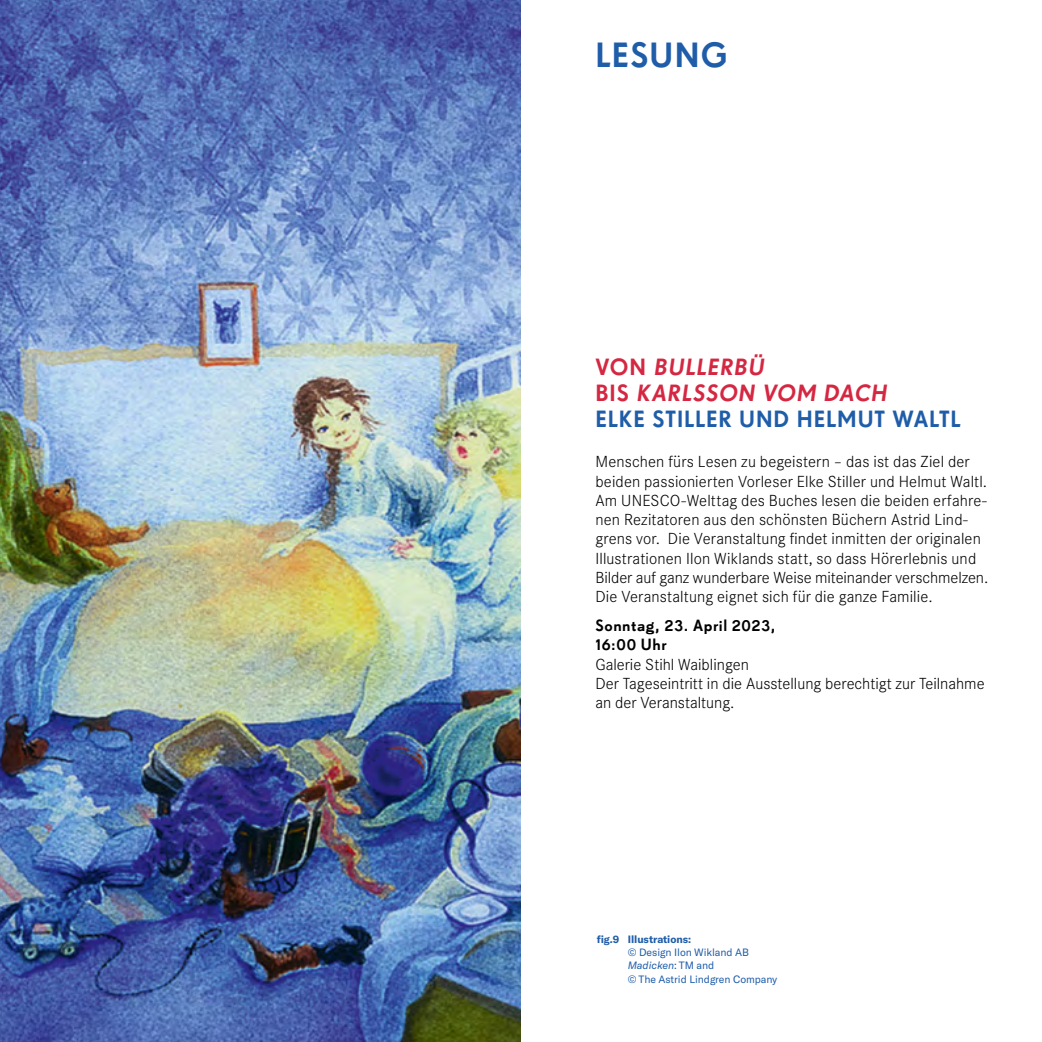
<style>
.page{position:relative;width:1042px;height:1042px;background:#fff}
.page>*{position:absolute;margin:0;border:0;box-sizing:border-box;transform-origin:0 0}
.t1{font:33.95px "Super Grotesk B Med LF";letter-spacing:.04em;color:#1f5da9}
.t2{font:22.75px/26.2px "Super Grotesk B Med LF";color:#d52742}
.t3{font:22.75px "Super Grotesk B Med LF";letter-spacing:.04em;color:#1f5da9}
.t4{font:300 15.75px/19.2px "Corporate SBQ";letter-spacing:.01em;color:#000}
.t5{font:15.75px/19.2px "Super Grotesk B Med LF";letter-spacing:.035em;color:#000}
.t6{font:10.5px/13.1px "GT America";letter-spacing:-.005em;color:#1f5da9}
.t7{font:700 10.5px "GT America";letter-spacing:-.005em;color:#1f5da9}
.s1{font-style:italic}
</style>
<div class="page">
<img style="left:0;top:0;width:521px;height:1042px">
<h1 class="t1" style="left:595px;top:35px;width:134px">LESUNG</h1>
<h2 class="t2" style="left:595px;top:353px;width:296px">VO N BULLERBÜ<br>B I S KARLSSON VOM DACH</h2>
<h2 class="t3" style="left:595px;top:405px;width:367px">ELKE STILLER UND HELMUT WALTL</h2>
<p class="t4" style="left:595px;top:452px;width:394px">Menschen fürs Lesen zu begeistern – das ist das Ziel der beiden passionierten Vorleser Elke Stiller und Helmut Waltl.<br>Am UNESCO-Welttag des Buches lesen die beiden erfahre&shy;nen Rezitatoren aus den schönsten Büchern Astrid Lind&shy;grens vor. Die Veranstaltung findet inmitten der originalen Illustrationen Ilon Wiklands statt, so dass Hörerlebnis und Bilder auf ganz wunderbare Weise miteinander verschmelzen.<br>Die Veranstaltung eignet sich für die ganze Familie.</p>
<p class="t5" style="left:595px;top:616px;width:181px">Sonntag, 23. April 2023,<br>16:00 Uhr</p>
<p class="t4" style="left:595px;top:654px;width:391px">Galerie Stihl Waiblingen<br>Der Tageseintritt in die Ausstellung berechtigt zur Teilnahme an der Veranstaltung.</p>
<p class="t7" style="left:597px;top:933px;width:96px">fig.9 Illustrations:</p>
<p class="t6" style="left:628px;top:946px;width:151px">© Design Ilon Wikland AB<br><span class="s1">Madicken</span>: TM and<br>© The Astrid Lindgren Company</p>
</div>
